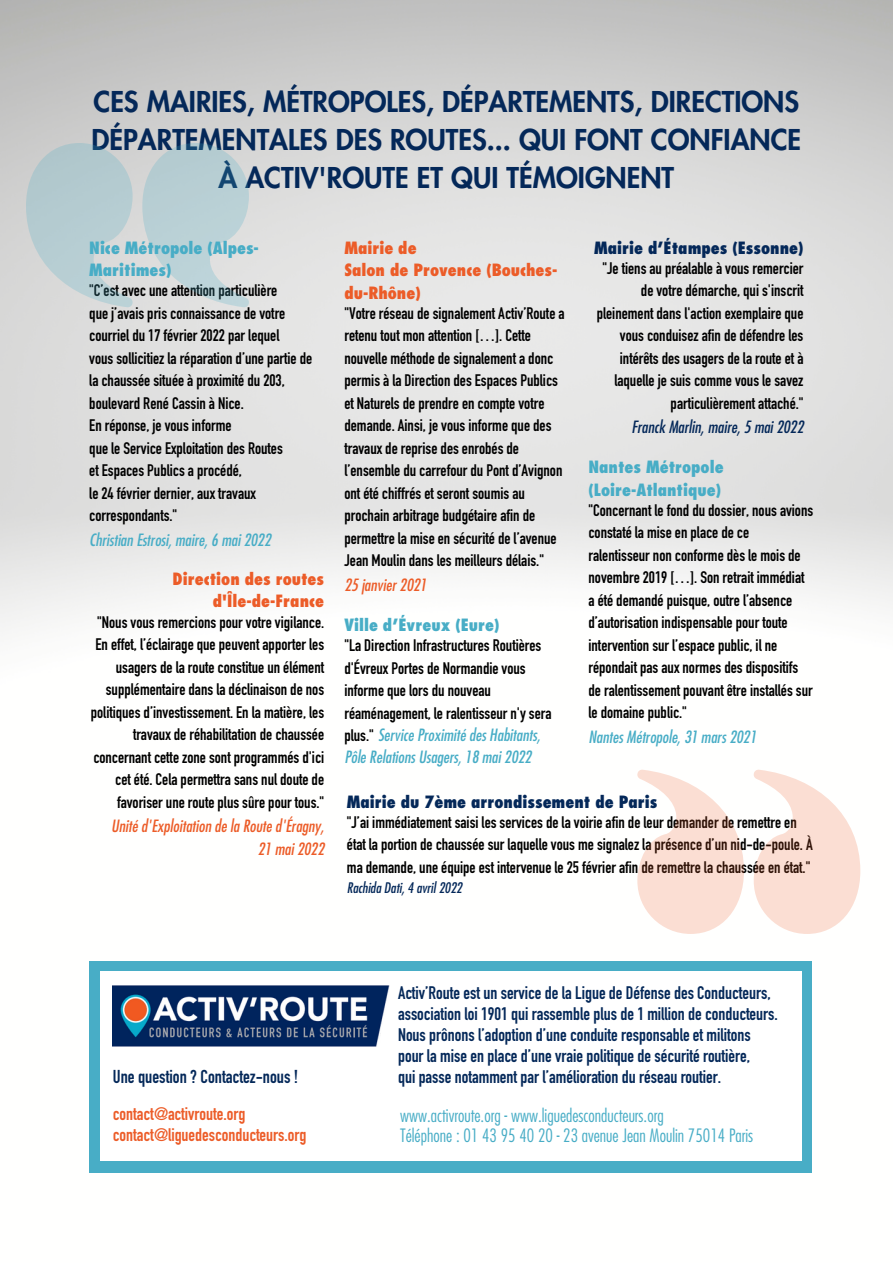
<style>
.page{position:relative;width:893px;height:1264px;background:#fff}
.page>*{position:absolute;margin:0;border:0;box-sizing:border-box;transform-origin:0 0}
.t1{font:800 27.9px/38.4px "Futura Std";color:#042859;text-align:center}
.t2{font:18.45px "DIN Engschrift Std";color:#042859}
.t3{font:17.85px/20.9px "DIN Engschrift Std";color:#042859}
.t4{font:300 condensed 17.85px/20.9px "Futura Std";color:#48adc6}
.t5{font:17.85px/20.9px "DIN Engschrift Std";color:#ec5c28}
.t6{font:16.5px/22.5px "DIN Engschrift Std";color:#000}
.t7{font:italic condensed 16.5px/21.3px "Futura Std";color:#48adc6}
.t8{font:800 condensed 16.5px/22.5px "Futura Std";color:#48adc6}
.t9{font:800 condensed 16.5px/22.5px "Futura Std";color:#ec5c28}
.t10{font:italic condensed 16.5px/22.5px "Futura Std";color:#ec5c28;text-align:right}
.t11{font:800 condensed 16.5px "Futura Std";color:#042859}
.t12{font:italic condensed 16.5px "Futura Std";color:#042859}
.t13{font:italic condensed 14.25px "Futura Std";color:#042859}
.s1{font-family:"DIN Engschrift Std";font-style:normal;font-stretch:normal;color:#000}
</style>
<div class="page">
<img style="left:0;top:0;width:892px;height:1173px">
<div style="left:89px;top:961px;width:723px;height:211px;background:#48adc6"></div>
<div style="left:100px;top:971px;width:701px;height:190px;background:#fff"></div>
<img style="left:113px;top:985px;width:276px;height:61px">
<svg style="left:142px;top:143px;width:109px;height:165px"></svg>
<svg style="left:26px;top:143px;width:109px;height:165px"></svg>
<svg style="left:635px;top:769px;width:109px;height:165px"></svg>
<svg style="left:751px;top:769px;width:109px;height:165px"></svg>
<h1 class="t1" style="left:91px;top:83px;width:711px">CES MAIRIES, MÉTROPOLES, DÉPARTEMENTS, DIRECTIONS<br>DÉPARTEMENTALES DES ROUTES... QUI FONT CONFIANCE<br>À ACTIV'ROUTE ET QUI TÉMOIGNENT</h1>
<p class="t8" style="left:89px;top:237px;width:171px">Nice Métropole (Alpes-<br>Maritimes)</p>
<p class="t6" style="left:89px;top:281px;width:224px">"C’est avec une attention particulière<br>que j’avais pris connaissance de votre courriel du 17 février 2022 par lequel<br>vous sollicitiez la réparation d’une partie de la chaussée située à proximité du 203, boulevard René Cassin à Nice.<br>En réponse, je vous informe<br>que le Service Exploitation des Routes<br>et Espaces Publics a procédé,<br>le 24 février dernier, aux travaux correspondants."</p>
<p class="t7" style="left:89px;top:530px;width:183px">Christian Estrosi, maire, 6 mai 2022</p>
<p class="t9" style="left:173px;top:568px;width:153px;text-align:right">Direction des routes d'Île-de-France</p>
<p class="t6" style="left:91px;top:613px;width:235px;text-align:right">"Nous vous remercions pour votre vigilance.<br>En effet, l’éclairage que peuvent apporter les usagers de la route constitue un élément supplémentaire dans la déclinaison de nos politiques d’investissement. En la matière, les travaux de réhabilitation de chaussée concernant cette zone sont programmés d'ici cet été. Cela permettra sans nul doute de favoriser une route plus sûre pour tous."</p>
<p class="t10" style="left:111px;top:815px;width:215px">Unité d'Exploitation de la Route d'Éragny,<br>21 mai 2022</p>
<p class="t9" style="left:344px;top:237px;width:214px">Mairie de<br>Salon de Provence (Bouches&shy;du-Rhône)</p>
<p class="t6" style="left:344px;top:304px;width:222px">"Votre réseau de signalement Activ’Route a retenu tout mon attention […]. Cette nouvelle méthode de signalement a donc permis à la Direction des Espaces Publics et Naturels de prendre en compte votre demande. Ainsi, je vous informe que des travaux de reprise des enrobés de l’ensemble du carrefour du Pont d’Avignon ont été chiffrés et seront soumis au prochain arbitrage budgétaire afin de permettre la mise en sécurité de l’avenue Jean Moulin dans les meilleurs délais."</p>
<p class="t10" style="left:344px;top:574px;width:84px">25 janvier 2021</p>
<p class="t8" style="left:344px;top:614px;width:156px">Ville d’Évreux (Eure)</p>
<p class="t6" style="left:344px;top:636px;width:208px">"La Direction Infrastructures Routières d'Évreux Portes de Normandie vous informe que lors du nouveau réaménagement, le ralentisseur n'y sera</p>
<p class="t7" style="left:344px;top:725px;width:197px"><span class="s1">plus."</span> Service Proximité des Habitants,<br>Pôle Relations Usagers, 18 mai 2022</p>
<p class="t11" style="left:594px;top:240px;width:211px">Mairie d’Étampes (Essonne)</p>
<p class="t6" style="left:596px;top:259px;width:208px;text-align:right">"Je tiens au préalable à vous remercier de votre démarche, qui s'inscrit pleinement dans l'action exemplaire que vous conduisez afin de défendre les intérêts des usagers de la route et à laquelle je suis comme vous le savez particulièrement attaché."</p>
<p class="t12" style="left:631px;top:420px;width:173px">Franck Marlin, maire, 5 mai 2022</p>
<p class="t8" style="left:588px;top:456px;width:137px">Nantes Métropole (Loire-Atlantique)</p>
<p class="t6" style="left:588px;top:501px;width:226px">"Concernant le fond du dossier, nous avions constaté la mise en place de ce ralentisseur non conforme dès le mois de novembre 2019 […]. Son retrait immédiat a été demandé puisque, outre l’absence d’autorisation indispensable pour toute intervention sur l’espace public, il ne répondait pas aux normes des dispositifs de ralentissement pouvant être installés sur le domaine public."</p>
<p class="t7" style="left:588px;top:727px;width:169px">Nantes Métropole, 31 mars 2021</p>
<p class="t11" style="left:347px;top:794px;width:312px">Mairie du 7ème arrondissement de Paris</p>
<p class="t6" style="left:347px;top:813px;width:467px">"J’ai immédiatement saisi les services de la voirie afin de leur demander de remettre en état la portion de chaussée sur laquelle vous me signalez la présence d’un nid-de-poule. À ma demande, une équipe est intervenue le 25 février afin de remettre la chaussée en état."</p>
<p class="t13" style="left:347px;top:881px;width:117px">Rachida Dati, 4 avril 2022</p>
<p class="t3" style="left:398px;top:985px;width:381px">Activ’Route est un service de la Ligue de Défense des Conducteurs, association loi 1901 qui rassemble plus de 1 million de conducteurs.<br>Nous prônons l’adoption d’une conduite responsable et militons pour la mise en place d’une vraie politique de sécurité routière,</p>
<p class="t2" style="left:113px;top:1069px;width:187px">Une question ? Contactez-nous !</p>
<p class="t3" style="left:398px;top:1068px;width:324px">qui passe notamment par l’amélioration du réseau routier.</p>
<p class="t4" style="left:400px;top:1105px;width:354px">www.activroute.org - www.liguedesconducteurs.org<br>Téléphone : 01 43 95 40 20 - 23 avenue Jean Moulin 75014 Paris</p>
<p class="t5" style="left:113px;top:1105px;width:195px">contact@activroute.org contact@liguedesconducteurs.org</p>
</div>
